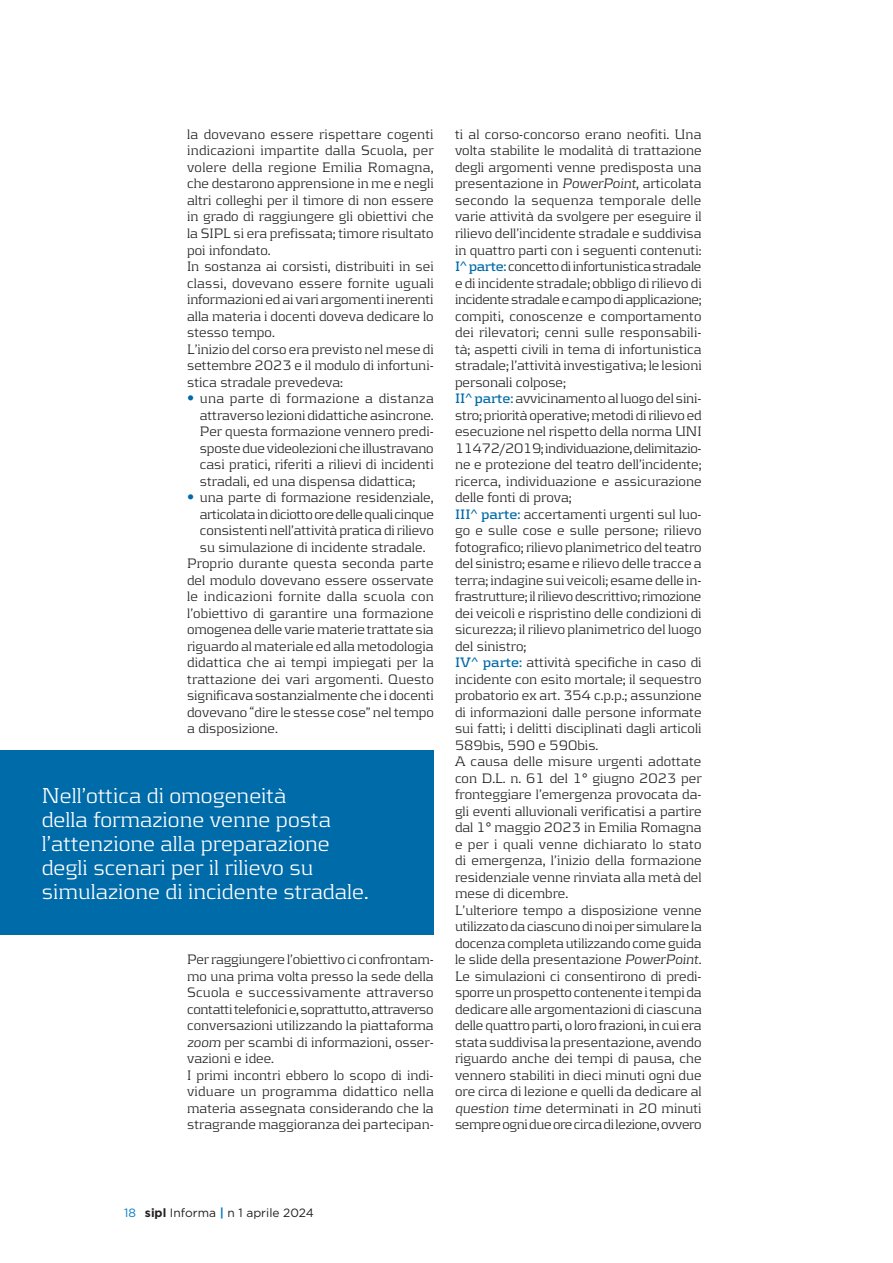
<style>
.page{position:relative;width:893px;height:1263px;background:#fff}
.page>*{position:absolute;margin:0;border:0;box-sizing:border-box;transform-origin:0 0}
.t1{font:300 22.5px/24px "Kontrapunkt";color:#fff}
.t2{font:300 14.25px/16.5px "Kontrapunkt";color:#231f20}
.t3{font:300 14.25px "Kontrapunkt";letter-spacing:-.025em;color:#231f20}
.t4{font:300 14.25px "Kontrapunkt";letter-spacing:.025em;color:#231f20}
.t5{font:12px "Gotham";color:#231f20}
.s1{font-family:"Officina Sans Std";font-weight:400;color:#006ba9}
.s2{font-style:italic}
.s3{font-weight:700;color:#006ba9}
.s4{color:#007ec5}
.s5{font-weight:700}
.s6{font-weight:700;color:#007ec5}
</style>
<div class="page">
<div style="left:0;top:751px;width:434px;height:184px;background:#006ba9"></div>
<p class="t2" style="left:187px;top:126px;width:248px">la dovevano essere rispettare cogenti indicazioni impartite dalla Scuola, per volere della regione Emilia Romagna, che destarono apprensione in me e negli altri colleghi per il timore di non essere in grado di raggiungere gli obiettivi che la SIPL si era prefissata; timore risultato poi infondato.<br>In sostanza ai corsisti, distribuiti in sei classi, dovevano essere fornite uguali informazioni ed ai vari argomenti inerenti alla materia i docenti doveva dedicare lo stesso tempo.<br>L’inizio del corso era previsto nel mese di settembre 2023 e il modulo di infortuni&shy;stica stradale prevedeva:</p>
<p class="t2" style="left:200px;top:390px;width:235px;text-align:justify;text-indent:-13px"><span class="s1">•</span> una parte di formazione a distanza attraverso lezioni didattiche asincrone.<br>Per questa formazione vennero predi&shy;sposte due videolezioni che illustravano casi pratici, riferiti a rilievi di incidenti stradali, ed una dispensa didattica;</p>
<p class="t2" style="left:187px;top:489px;width:248px"><span class="s1">•</span> una parte di formazione residenziale,</p>
<p class="t3" style="left:200px;top:505px;width:236px">articolata in diciotto ore delle quali cinque</p>
<p class="t2" style="left:200px;top:522px;width:235px">consistenti nell’attività pratica di rilievo</p>
<p class="t2" style="left:200px;top:538px;width:227px">su simulazione di incidente stradale.</p>
<p class="t2" style="left:187px;top:555px;width:248px">Proprio durante questa seconda parte</p>
<p class="t2" style="left:187px;top:571px;width:248px">del modulo dovevano essere osservate</p>
<p class="t4" style="left:187px;top:588px;width:248px">le indicazioni fornite dalla scuola con</p>
<p class="t2" style="left:187px;top:604px;width:248px">l’obiettivo di garantire una formazione</p>
<p class="t2" style="left:187px;top:621px;width:248px">omogenea delle varie materie trattate sia</p>
<p class="t2" style="left:187px;top:637px;width:248px">riguardo al materiale ed alla metodologia</p>
<p class="t2" style="left:187px;top:654px;width:248px">didattica che ai tempi impiegati per la</p>
<p class="t2" style="left:187px;top:670px;width:248px">trattazione dei vari argomenti. Questo</p>
<p class="t2" style="left:187px;top:687px;width:248px">significava sostanzialmente che i docenti</p>
<p class="t2" style="left:187px;top:703px;width:248px">dovevano “dire le stesse cose” nel tempo</p>
<p class="t2" style="left:187px;top:720px;width:92px">a disposizione.</p>
<h1 class="t1" style="left:42px;top:783px;width:328px">Nell’ottica di omogeneità<br>della formazione venne posta l’attenzione alla preparazione degli scenari per il rilievo su simulazione di incidente stradale.</h1>
<p class="t2" style="left:187px;top:951px;width:248px">Per raggiungere l’obiettivo ci confrontam&shy;mo una prima volta presso la sede della Scuola e successivamente attraverso contatti telefonici e, soprattutto, attraverso conversazioni utilizzando la piattaforma <span class="s2">zoom</span> per scambi di informazioni, osser&shy;vazioni e idee.<br>I primi incontri ebbero lo scopo di indi&shy;viduare un programma didattico nella materia assegnata considerando che la stragrande maggioranza dei partecipan-</p>
<p class="t2" style="left:455px;top:126px;width:248px">ti al corso-concorso erano neofiti. Una volta stabilite le modalità di trattazione degli argomenti venne predisposta una presentazione in <span class="s2">PowerPoint</span>, articolata secondo la sequenza temporale delle varie attività da svolgere per eseguire il rilievo dell’incidente stradale e suddivisa in quattro parti con i seguenti contenuti:<br><span class="s3">I^ parte:</span> concetto di infortunistica stradale e di incidente stradale; obbligo di rilievo di incidente stradale e campo di applicazione; compiti, conoscenze e comportamento dei rilevatori; cenni sulle responsabili&shy;tà; aspetti civili in tema di infortunistica stradale; l’attività investigativa; le lesioni personali colpose;<br><span class="s3">II^ parte:</span> avvicinamento al luogo del sini&shy;stro; priorità operative; metodi di rilievo ed esecuzione nel rispetto della norma UNI 11472/2019; individuazione, delimitazio&shy;ne e protezione del teatro dell’incidente; ricerca, individuazione e assicurazione delle fonti di prova;<br><span class="s3">III^ parte:</span> accertamenti urgenti sul luo&shy;go e sulle cose e sulle persone; rilievo fotografico; rilievo planimetrico del teatro del sinistro; esame e rilievo delle tracce a terra; indagine sui veicoli; esame delle in&shy;frastrutture; il rilievo descrittivo; rimozione dei veicoli e rispristino delle condizioni di sicurezza; il rilievo planimetrico del luogo del sinistro;<br><span class="s3">IV^ parte:</span> attività specifiche in caso di incidente con esito mortale; il sequestro probatorio ex art. 354 c.p.p.; assunzione di informazioni dalle persone informate sui fatti; i delitti disciplinati dagli articoli 589bis, 590 e 590bis.<br>A causa delle misure urgenti adottate con D.L. n. 61 del 1° giugno 2023 per fronteggiare l’emergenza provocata da&shy;gli eventi alluvionali verificatisi a partire dal 1° maggio 2023 in Emilia Romagna e per i quali venne dichiarato lo stato di emergenza, l’inizio della formazione residenziale venne rinviata alla metà del mese di dicembre.<br>L’ulteriore tempo a disposizione venne utilizzato da ciascuno di noi per simulare la docenza completa utilizzando come guida le slide della presentazione <span class="s2">PowerPoint</span>.<br>Le simulazioni ci consentirono di predi&shy;sporre un prospetto contenente i tempi da dedicare alle argomentazioni di ciascuna delle quattro parti, o loro frazioni, in cui era stata suddivisa la presentazione, avendo riguardo anche dei tempi di pausa, che vennero stabiliti in dieci minuti ogni due ore circa di lezione e quelli da dedicare al <span class="s2">question time</span> determinati in 20 minuti sempre ogni due ore circa di lezione, ovvero</p>
<p class="t5" style="left:124px;top:1205px;width:191px"><span class="s4">18</span> <span class="s5">sipl</span> Informa <span class="s6">|</span> n 1 aprile 2024</p>
</div>
